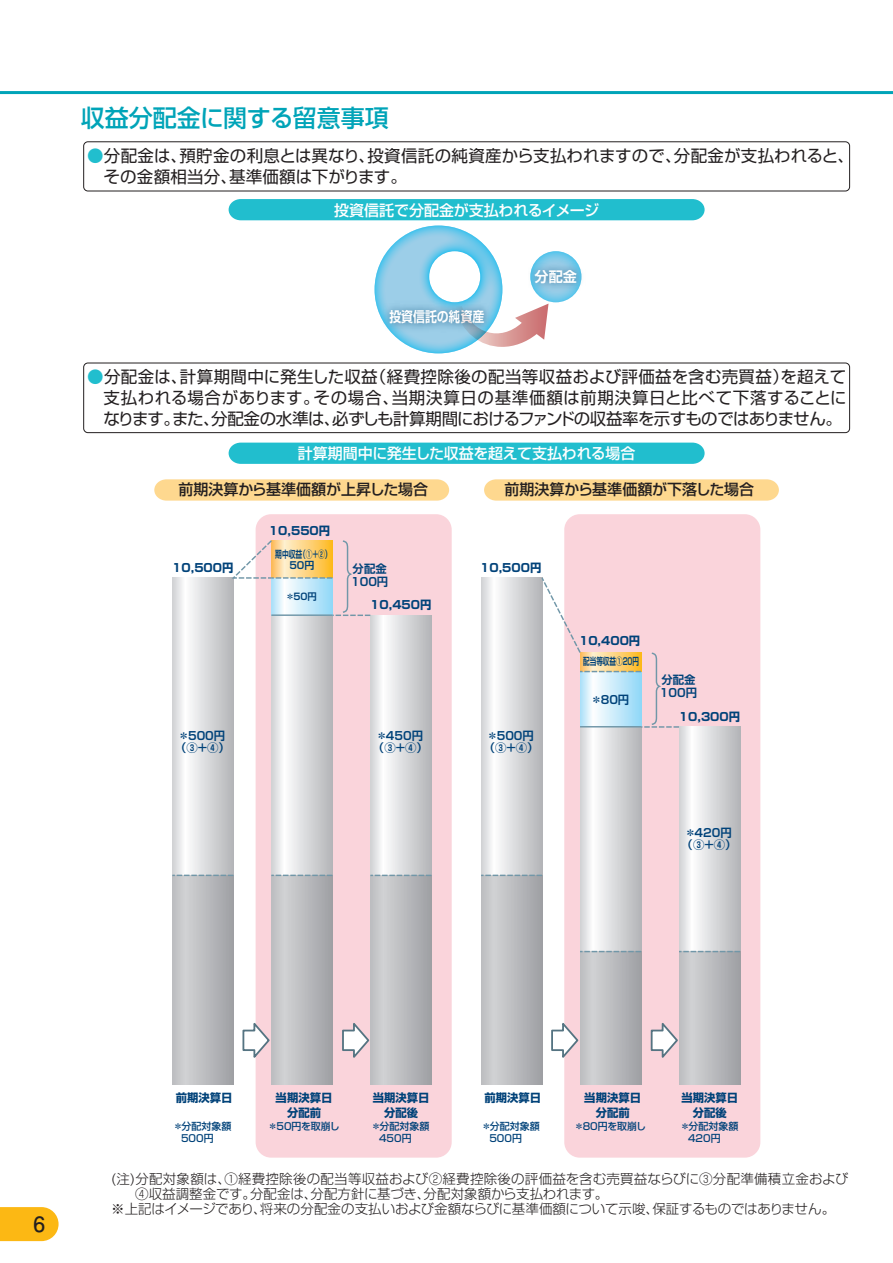
<style>
.page{position:relative;width:893px;height:1263px;background:#fff}
.page>*{position:absolute;margin:0;border:0;box-sizing:border-box;transform-origin:0 0}
.t1{font:500 24px "Shin Go Pro";color:#00a4b8}
.t2{font:700 21px "Futo Go B101 Pro";color:#231f20}
.t3{font:16.5px/21px "Shin Go Pro";letter-spacing:-.02em;color:#231f20;text-align:justify}
.t4{font:16.5px/21px "Shin Go Pro";letter-spacing:.01em;color:#231f20}
.t5{font:500 15px "Shin Go Pro";letter-spacing:-.01em;color:#fff}
.t6{font:500 15px "Shin Go Pro";letter-spacing:-.005em;color:#231f20}
.t7{font:700 14.1px "Shin Go Pro De";color:#fff;scale:.84 1}
.t8{font:700 14.1px "Shin Go Pro De";color:#fff}
.t9{font:300 13.5px "Shin Go Pro";letter-spacing:.005em;color:#231f20}
.t10{font:300 13.5px "Shin Go Pro";letter-spacing:-.015em;color:#231f20}
.t11{font:700 11.4px/15px "Shin Go Pro";color:#004279;text-align:center}
.t12{font:700 11.4px/11.4px "Shin Go Pro De";color:#004279}
.t13{font:500 9.9px/12px "Shin Go Pro";color:#004279}
.t14{font:700 9.9px/11.4px "Shin Go Pro De";color:#004279;text-align:center;scale:.68 1}
.t15{font:700 9.9px "Shin Go Pro De";color:#004279;scale:.66 1}
.t16{font:700 9.3px "Shin Go Pro De";color:#004279}
.s1{color:#21bece}
</style>
<div class="page">
<hr style="left:0;top:91px;width:893px;height:3px;background:#00a4b8">
<svg style="left:0;top:1207px;width:59px;height:34px"></svg>
<svg style="left:530px;top:251px;width:51px;height:51px"></svg>
<img style="left:548px;top:257px;width:34px;height:40px">
<div style="left:229px;top:443px;width:476px;height:21px;background:#21bece"></div>
<div style="left:229px;top:199px;width:476px;height:21px;background:#21bece"></div>
<svg style="left:154px;top:479px;width:295px;height:22px"></svg>
<svg style="left:484px;top:479px;width:295px;height:22px"></svg>
<div style="left:256px;top:514px;width:196px;height:643px;background:#fad4db;border-radius:15px"></div>
<svg style="left:271px;top:616px;width:61px;height:259px"></svg>
<svg style="left:271px;top:876px;width:61px;height:209px"></svg>
<svg style="left:271px;top:875px;width:61px;height:1px"></svg>
<svg style="left:370px;top:615px;width:61px;height:260px"></svg>
<svg style="left:172px;top:578px;width:61px;height:297px"></svg>
<svg style="left:172px;top:876px;width:61px;height:209px"></svg>
<svg style="left:172px;top:875px;width:61px;height:1px"></svg>
<svg style="left:242px;top:1019px;width:28px;height:43px"></svg>
<svg style="left:342px;top:1023px;width:28px;height:35px"></svg>
<div style="left:564px;top:514px;width:196px;height:643px;background:#fad4db;border-radius:15px"></div>
<svg style="left:679px;top:727px;width:61px;height:224px"></svg>
<svg style="left:679px;top:952px;width:61px;height:133px"></svg>
<svg style="left:679px;top:951px;width:61px;height:1px"></svg>
<svg style="left:580px;top:728px;width:61px;height:223px"></svg>
<svg style="left:580px;top:952px;width:61px;height:133px"></svg>
<svg style="left:580px;top:951px;width:61px;height:1px"></svg>
<svg style="left:481px;top:578px;width:61px;height:297px"></svg>
<svg style="left:481px;top:876px;width:61px;height:209px"></svg>
<svg style="left:370px;top:876px;width:61px;height:209px"></svg>
<svg style="left:481px;top:875px;width:61px;height:1px"></svg>
<svg style="left:370px;top:875px;width:61px;height:1px"></svg>
<svg style="left:551px;top:1019px;width:28px;height:43px"></svg>
<svg style="left:650px;top:1019px;width:30px;height:43px"></svg>
<svg style="left:230px;top:539px;width:140px;height:77px"></svg>
<svg style="left:540px;top:576px;width:139px;height:152px"></svg>
<svg style="left:375px;top:226px;width:173px;height:127px"></svg>
<div style="left:83px;top:142px;width:767px;height:49px;border:1px solid #231f20;border-radius:4px"></div>
<div style="left:83px;top:363px;width:767px;height:70px;border:1px solid #231f20;border-radius:4px"></div>
<h1 class="t1" style="left:81px;top:98px;width:310px">収益分配金に関する留意事項</h1>
<p class="t4" style="left:104px;top:143px;width:752px;text-indent:-16px"><span class="s1">●</span>分配金は、預貯金の利息とは異なり、投資信託の純資産から支払われますので、分配金が支払われると、その金額相当分、基準価額は下がります。</p>
<p class="t5" style="left:334px;top:198px;width:266px">投資信託で分配金が支払われるイメージ</p>
<p class="t7" style="left:389px;top:305px;width:115px">投資信託の純資産</p>
<p class="t8" style="left:535px;top:265px;width:44px">分配金</p>
<p class="t3" style="left:103px;top:365px;width:745px;text-indent:-16px"><span class="s1">●</span>分配金は、計算期間中に発生した収益（経費控除後の配当等収益および評価益を含む売買益）を超えて支払われる場合があります。その場合、当期決算日の基準価額は前期決算日と比べて下落することになります。また、分配金の水準は、必ずしも計算期間におけるファンドの収益率を示すものではありません。</p>
<p class="t5" style="left:298px;top:441px;width:339px">計算期間中に発生した収益を超えて支払われる場合</p>
<p class="t6" style="left:178px;top:477px;width:251px">前期決算から基準価額が上昇した場合</p>
<p class="t6" style="left:504px;top:477px;width:251px">前期決算から基準価額が下落した場合</p>
<p class="t11" style="left:172px;top:559px;width:63px">10,500円</p>
<p class="t11" style="left:269px;top:522px;width:63px">10,550円</p>
<p class="t14" style="left:275px;top:547px;width:84px">期中収益（①＋②）<br>50円</p>
<p class="t16" style="left:285px;top:589px;width:33px">＊50円</p>
<p class="t12" style="left:351px;top:560px;width:39px;line-height:13.5px">分配金<br>100円</p>
<p class="t11" style="left:370px;top:595px;width:63px">10,450円</p>
<p class="t12" style="left:175px;top:729px;width:56px">＊500円（③＋④）</p>
<p class="t12" style="left:373px;top:729px;width:56px">＊450円（③＋④）</p>
<p class="t11" style="left:480px;top:559px;width:63px">10,500円</p>
<p class="t12" style="left:484px;top:729px;width:56px">＊500円（③＋④）</p>
<p class="t11" style="left:579px;top:632px;width:63px">10,400円</p>
<p class="t15" style="left:583px;top:653px;width:86px">配当等収益①20円</p>
<p class="t12" style="left:591px;top:693px;width:40px">＊80円</p>
<p class="t12" style="left:660px;top:671px;width:39px;line-height:13.5px">分配金<br>100円</p>
<p class="t11" style="left:679px;top:708px;width:63px">10,300円</p>
<p class="t12" style="left:682px;top:826px;width:56px">＊420円（③＋④）</p>
<p class="t2" style="left:34px;top:1207px;width:13px">6</p>
<p class="t11" style="left:176px;top:1089px;width:58px">前期決算日</p>
<p class="t13" style="left:181px;top:1119px;width:52px;text-indent:-8px">＊分配対象額<br>500円</p>
<p class="t13" style="left:379px;top:1119px;width:52px;text-indent:-8px">＊分配対象額<br>450円</p>
<p class="t11" style="left:276px;top:1089px;width:58px">当期決算日分配前</p>
<p class="t11" style="left:373px;top:1089px;width:58px">当期決算日分配後</p>
<p class="t13" style="left:268px;top:1119px;width:73px">＊50円を取崩し</p>
<p class="t11" style="left:484px;top:1089px;width:58px">前期決算日</p>
<p class="t13" style="left:489px;top:1119px;width:52px;text-indent:-8px">＊分配対象額<br>500円</p>
<p class="t13" style="left:688px;top:1119px;width:52px;text-indent:-8px">＊分配対象額<br>420円</p>
<p class="t11" style="left:584px;top:1089px;width:58px">当期決算日分配前</p>
<p class="t11" style="left:681px;top:1089px;width:58px">当期決算日分配後</p>
<p class="t13" style="left:574px;top:1119px;width:73px">＊80円を取崩し</p>
<p class="t9" style="left:111px;top:1168px;width:739px">(注)分配対象額は、①経費控除後の配当等収益および②経費控除後の評価益を含む売買益ならびに③分配準備積立金および</p>
<p class="t9" style="left:135px;top:1183px;width:475px">④収益調整金です。分配金は、分配方針に基づき、分配対象額から支払われます。</p>
<p class="t10" style="left:111px;top:1198px;width:725px">※上記はイメージであり、将来の分配金の支払いおよび金額ならびに基準価額について示唆、保証するものではありません。</p>
</div>
